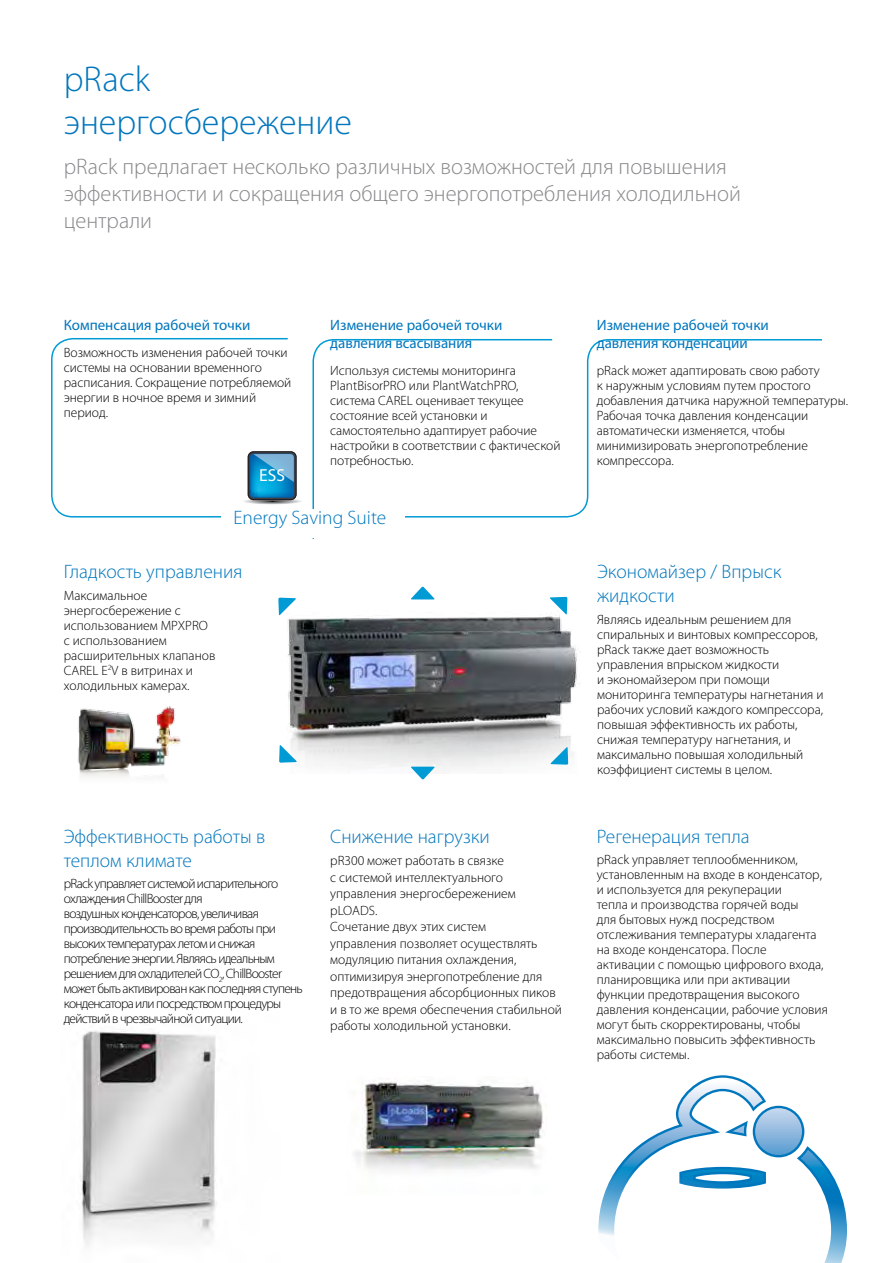
<style>
.page{position:relative;width:893px;height:1263px;background:#fff}
.page>*{position:absolute;margin:0;border:0;box-sizing:border-box;transform-origin:0 0}
.t1{font:300 36px/43.2px "Myriad Pro";color:#0076bd}
.t2{font:300 22.5px/27px "Myriad Pro";color:#87888a}
.t3{font:300 19.5px/24px "Myriad Pro";color:#0076bd}
.t4{font:17.4px "Myriad Pro";color:#fff}
.t5{font:15px/18px "Myriad Pro";color:#0076bd}
.t6{font:300 13.5px/15px "Myriad Pro";color:#000}
.t7{font:300 13.5px/15px "Myriad Pro";letter-spacing:-.055em;color:#000}
</style>
<div class="page">
<img style="left:288px;top:604px;width:289px;height:167px">
<img style="left:78px;top:706px;width:103px;height:71px">
<svg style="left:411px;top:586px;width:24px;height:13px"></svg>
<svg style="left:411px;top:767px;width:24px;height:12px"></svg>
<svg style="left:278px;top:598px;width:18px;height:17px"></svg>
<svg style="left:550px;top:597px;width:17px;height:18px"></svg>
<svg style="left:279px;top:745px;width:18px;height:18px"></svg>
<svg style="left:550px;top:747px;width:18px;height:18px"></svg>
<svg style="left:51px;top:338px;width:771px;height:180px"></svg>
<svg style="left:312px;top:338px;width:242px;height:201px"></svg>
<svg style="left:598px;top:1075px;width:249px;height:174px"></svg>
<svg style="left:601px;top:1078px;width:244px;height:185px"></svg>
<svg style="left:679px;top:1106px;width:125px;height:82px"></svg>
<svg style="left:249px;top:452px;width:47px;height:47px"></svg>
<svg style="left:241px;top:454px;width:62px;height:50px"></svg>
<img style="left:354px;top:1082px;width:190px;height:88px">
<img style="left:80px;top:1030px;width:137px;height:216px">
<div style="left:221px;top:509px;width:184px;height:28px;background:#fff"></div>
<h1 class="t1" style="left:64px;top:58px;width:290px">pRack энергосбережение</h1>
<h2 class="t2" style="left:64px;top:154px;width:679px">pRack предлагает несколько различных возможностей для повышения эффективности и сокращения общего энергопотребления холодильной централи</h2>
<p class="t5" style="left:64px;top:316px;width:188px">Компенсация рабочей точки</p>
<p class="t6" style="left:64px;top:346px;width:229px">Возможность изменения рабочей точки системы на основании временного расписания. Сокращение потребляемой энергии в ночное время и зимний период.</p>
<p class="t5" style="left:330px;top:316px;width:174px">Изменение рабочей точки давления всасывания</p>
<p class="t6" style="left:330px;top:364px;width:232px">Используя системы мониторинга<br>PlantВisorPRO или PlantWatchPRO, система CAREL оценивает текущее состояние всей установки и самостоятельно адаптирует рабочие настройки в соответствии с фактической потребностью.</p>
<p class="t4" style="left:259px;top:465px;width:27px">ESS</p>
<h3 class="t3" style="left:234px;top:505px;width:154px">Energy Saving Suite</h3>
<h3 class="t3" style="left:64px;top:560px;width:180px">Гладкость управления</h3>
<p class="t6" style="left:64px;top:588px;width:153px">Максимальное энергосбережение с использованием MPXPRO с использованием расширительных клапанов<br>CAREL E<sup>2</sup>V в витринах и холодильных камерах.</p>
<h3 class="t3" style="left:64px;top:824px;width:203px">Эффективность работы в теплом климате</h3>
<p class="t7" style="left:64px;top:876px;width:241px">pRack управляет системой испарительного охлаждения ChillBooster для<br>воздушных конденсаторов, увеличивая производительность во время работы при высоких температурах летом и снижая потребление энергии. Являясь идеальным решением для охладителей СО<sub>2</sub>, ChillBooster может быть активирован как последняя ступень конденсатора или посредством процедуры действий в чрезвычайной ситуации.</p>
<h3 class="t3" style="left:330px;top:824px;width:161px">Снижение нагрузки</h3>
<p class="t6" style="left:330px;top:853px;width:233px;line-height:16.5px">pR300 может работать в связке<br>с системой интеллектуального управления энергосбережением pLOADS.<br>Сочетание двух этих систем<br>управления позволяет осуществлять модуляцию питания охлаждения, оптимизируя энергопотребление для предотвращения абсорбционных пиков и в то же время обеспечения стабильной работы холодильной установки.</p>
<p class="t5" style="left:597px;top:316px;width:174px">Изменение рабочей точки давления конденсации</p>
<p class="t6" style="left:597px;top:364px;width:253px">pRack может адаптировать свою работу<br>к наружным условиям путем простого добавления датчика наружной температуры.<br>Рабочая точка давления конденсации автоматически изменяется, чтобы минимизировать энергопотребление компрессора.</p>
<h3 class="t3" style="left:597px;top:560px;width:186px">Экономайзер / Впрыск жидкости</h3>
<p class="t6" style="left:597px;top:612px;width:228px">Являясь идеальным решением для спиральных и винтовых компрессоров, pRack также дает возможность управления впрыском жидкости<br>и экономайзером при помощи мониторинга температуры нагнетания и рабочих условий каждого компрессора, повышая эффективность их работы, снижая температуру нагнетания, и максимально повышая холодильный коэффициент системы в целом.</p>
<h3 class="t3" style="left:597px;top:824px;width:154px">Регенерация тепла</h3>
<p class="t6" style="left:597px;top:852px;width:233px">pRack управляет теплообменником, установленным на входе в конденсатор, и используется для рекуперации<br>тепла и производства горячей воды<br>для бытовых нужд посредством отслеживания температуры хладагента на входе конденсатора. После активации с помощью цифрового входа, планировщика или при активации функции предотвращения высокого давления конденсации, рабочие условия могут быть скорректированы, чтобы максимально повысить эффективность работы системы.</p>
</div>
